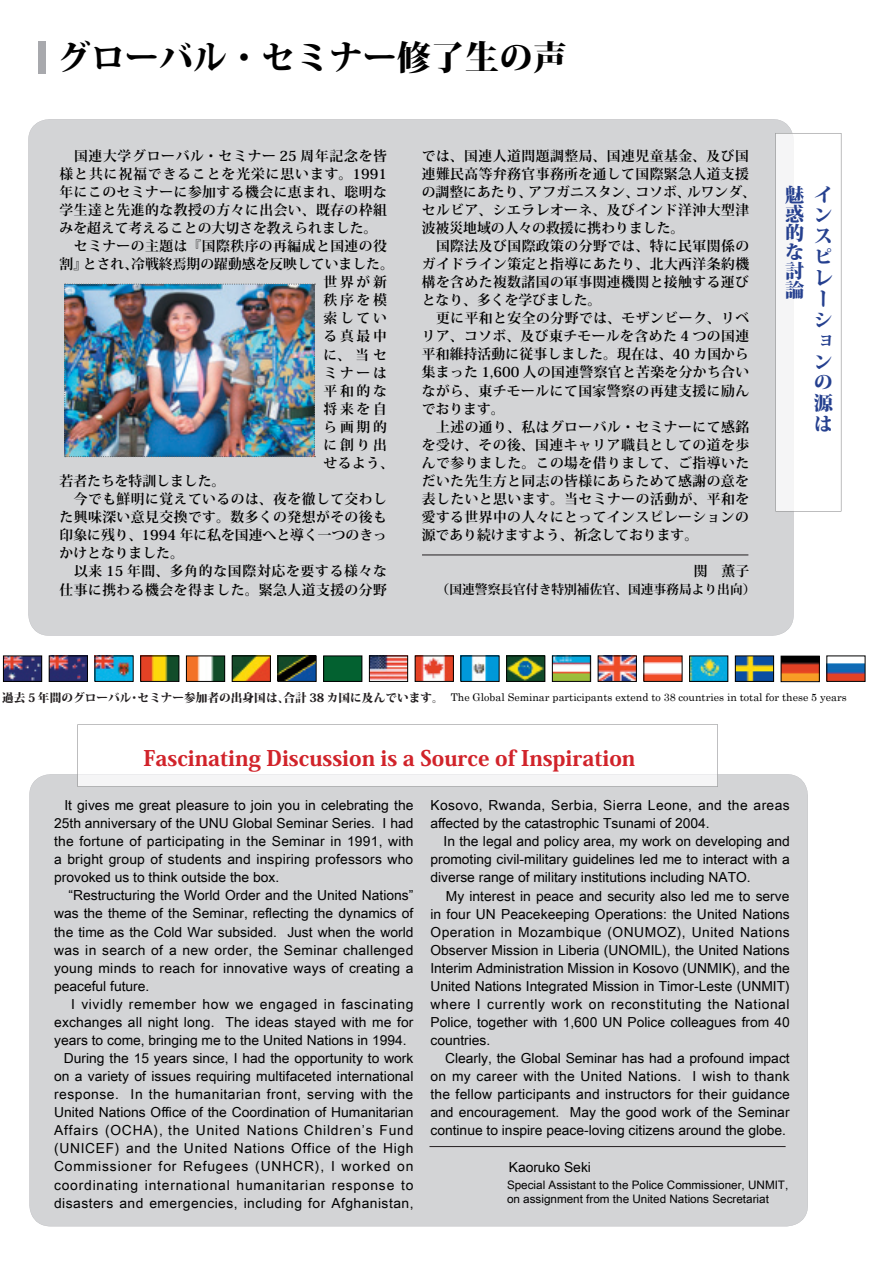
<style>
.page{position:relative;width:893px;height:1263px;background:#fff}
.page>*{position:absolute;margin:0;border:0;box-sizing:border-box;transform-origin:0 0}
.t1{font:800 34.05px "Koz Min Std";color:#000}
.t2{font:800 21.3px "Koz Min Std";color:#d1232a}
.t3{font:800 19.2px/20.9px "Koz Min Pro";color:#25408f;text-align:justify}
.t4{font:13.8px/18px "Arial Unicode MS";letter-spacing:.015em;color:#000;text-align:justify}
.t5{font:700 13.8px/18px "Koz Min Std";letter-spacing:.035em;color:#000}
.t6{font:13.8px "Arial Unicode MS";letter-spacing:.06em;color:#000}
.t7{font:700 13.8px "Koz Min Std";color:#000}
.t8{font:13.8px "Arial Unicode MS";letter-spacing:.035em;color:#000}
.t9{font:13.8px "Arial Unicode MS";letter-spacing:.05em;color:#000}
.t10{font:13.8px "Arial Unicode MS";letter-spacing:.045em;color:#000}
.t11{font:700 13.8px "Koz Min Std";letter-spacing:.065em;color:#000}
.t12{font:700 12.75px "Koz Min Std";color:#000}
.t13{font:11.7px/13.8px "Arial Unicode MS";color:#000}
.t14{font:10.65px "Century";color:#000}
.s1{font-family:"Koz Min Std";font-weight:800;font-size:11.7px;color:#231f20}
.s2{font-size:12.75px}
</style>
<div class="page">
<img style="left:5px;top:658px;width:35px;height:22px">
<div style="left:3px;top:656px;width:39px;height:26px;border:1px solid #000"></div>
<img style="left:51px;top:658px;width:35px;height:22px">
<div style="left:49px;top:656px;width:39px;height:26px;border:1px solid #000"></div>
<img style="left:97px;top:658px;width:34px;height:22px">
<div style="left:95px;top:656px;width:38px;height:26px;border:1px solid #000"></div>
<img style="left:142px;top:658px;width:35px;height:22px">
<div style="left:140px;top:656px;width:39px;height:26px;border:1px solid #000"></div>
<img style="left:188px;top:658px;width:35px;height:22px">
<div style="left:186px;top:656px;width:39px;height:26px;border:1px solid #000"></div>
<img style="left:234px;top:658px;width:35px;height:22px">
<div style="left:232px;top:656px;width:39px;height:26px;border:1px solid #000"></div>
<img style="left:280px;top:658px;width:34px;height:22px">
<div style="left:278px;top:656px;width:38px;height:26px;border:1px solid #000"></div>
<img style="left:325px;top:658px;width:35px;height:22px">
<div style="left:323px;top:656px;width:39px;height:26px;border:1px solid #000"></div>
<img style="left:371px;top:658px;width:35px;height:22px">
<div style="left:369px;top:656px;width:39px;height:26px;border:1px solid #000"></div>
<img style="left:417px;top:658px;width:35px;height:22px">
<div style="left:415px;top:656px;width:39px;height:26px;border:1px solid #000"></div>
<img style="left:463px;top:658px;width:34px;height:22px">
<div style="left:461px;top:656px;width:38px;height:26px;border:1px solid #000"></div>
<img style="left:508px;top:658px;width:35px;height:22px">
<div style="left:506px;top:656px;width:39px;height:26px;border:1px solid #000"></div>
<img style="left:554px;top:658px;width:35px;height:22px">
<div style="left:552px;top:656px;width:39px;height:26px;border:1px solid #000"></div>
<img style="left:600px;top:658px;width:35px;height:22px">
<div style="left:598px;top:656px;width:39px;height:26px;border:1px solid #000"></div>
<img style="left:646px;top:658px;width:34px;height:22px">
<div style="left:644px;top:656px;width:38px;height:26px;border:1px solid #000"></div>
<img style="left:691px;top:658px;width:35px;height:22px">
<div style="left:689px;top:656px;width:39px;height:26px;border:1px solid #000"></div>
<img style="left:737px;top:658px;width:35px;height:22px">
<div style="left:735px;top:656px;width:39px;height:26px;border:1px solid #000"></div>
<img style="left:783px;top:658px;width:34px;height:22px">
<div style="left:781px;top:656px;width:38px;height:26px;border:1px solid #000"></div>
<img style="left:829px;top:663px;width:34px;height:17px">
<div style="left:827px;top:656px;width:38px;height:26px;border:1px solid #000"></div>
<div style="left:38px;top:41px;width:8px;height:32px;background:#a8a9ad"></div>
<div style="left:28px;top:119px;width:766px;height:517px;background:#d3d4d6"></div>
<img style="left:64px;top:284px;width:251px;height:173px">
<svg style="left:775px;top:133px;width:66px;height:378px"></svg>
<div style="left:29px;top:774px;width:779px;height:452px;background:#d3d4d6"></div>
<svg style="left:78px;top:724px;width:641px;height:63px"></svg>
<hr style="left:422px;top:555px;width:326px;height:1px;background:#231f20">
<hr style="left:429px;top:1146px;width:357px;height:1px;background:#231f20">
<h1 class="t1" style="left:57px;top:35px;width:512px">グローバル・セミナー修了生の声</h1>
<p class="t5" style="left:74px;top:147px;width:314px">国連大学グローバル・セミナー 25 周年記念を皆</p>
<p class="t11" style="left:60px;top:165px;width:329px">様と共に祝福できることを光栄に思います。1991</p>
<p class="t5" style="left:60px;top:183px;width:329px">年にこのセミナーに参加する機会に恵まれ、聡明な</p>
<p class="t5" style="left:60px;top:201px;width:329px">学生達と先進的な教授の方々に出会い、既存の枠組</p>
<p class="t7" style="left:60px;top:219px;width:319px">みを超えて考えることの大切さを教えられました。</p>
<p class="t5" style="left:60px;top:237px;width:329px">　セミナーの主題は『国際秩序の再編成と国連の役</p>
<p class="t7" style="left:60px;top:255px;width:336px">割』とされ、冷戦終焉期の躍動感を反映していました。</p>
<p class="t5" style="left:323px;top:273px;width:65px">世界が新</p>
<p class="t5" style="left:323px;top:291px;width:65px">秩序を模</p>
<p class="t5" style="left:323px;top:309px;width:65px">索してい</p>
<p class="t5" style="left:323px;top:327px;width:65px">る真最中</p>
<p class="t5" style="left:323px;top:345px;width:65px">に、当セ</p>
<p class="t5" style="left:323px;top:363px;width:65px">ミナーは</p>
<p class="t5" style="left:323px;top:382px;width:65px">平和的な</p>
<p class="t5" style="left:323px;top:400px;width:65px">将来を自</p>
<p class="t5" style="left:323px;top:418px;width:65px">ら画期的</p>
<p class="t5" style="left:323px;top:436px;width:65px">に創り出</p>
<p class="t5" style="left:323px;top:454px;width:72px">せるよう、</p>
<p class="t7" style="left:60px;top:472px;width:167px">若者たちを特訓しました。</p>
<p class="t5" style="left:60px;top:490px;width:329px">　今でも鮮明に覚えているのは、夜を徹して交わし</p>
<p class="t5" style="left:60px;top:508px;width:329px">た興味深い意見交換です。数多くの発想がその後も</p>
<p class="t7" style="left:60px;top:526px;width:329px">印象に残り、1994 年に私を国連へと導く一つのきっ</p>
<p class="t7" style="left:60px;top:544px;width:126px">かけとなりました。</p>
<p class="t5" style="left:60px;top:562px;width:329px">　以来 15 年間、多角的な国際対応を要する様々な</p>
<p class="t5" style="left:60px;top:580px;width:329px">仕事に携わる機会を得ました。緊急人道支援の分野</p>
<p class="t5" style="left:422px;top:146px;width:336px">では、国連人道問題調整局、国連児童基金、及び国連難民高等弁務官事務所を通して国際緊急人道支援の調整にあたり、アフガニスタン、コソボ、ルワンダ、セルビア、シエラレオーネ、及びインド洋沖大型津波被災地域の人々の救援に携わりました。<br>　国際法及び国際政策の分野では、特に民軍関係のガイドライン策定と指導にあたり、北大西洋条約機構を含めた複数諸国の軍事関連機関と接触する運びとなり、多くを学びました。<br>　更に平和と安全の分野では、モザンビーク、リベリア、コソボ、及び東チモールを含めた 4 つの国連平和維持活動に従事しました。現在は、40 カ国から集まった 1,600 人の国連警察官と苦楽を分かち合いながら、東チモールにて国家警察の再建支援に励んでおります。<br>　上述の通り、私はグローバル・セミナーにて感銘を受け、その後、国連キャリア職員としての道を歩んで参りました。この場を借りまして、ご指導いただいた先生方と同志の皆様にあらためて感謝の意を表したいと思います。当セミナーの活動が、平和を愛する世界中の人々にとってインスピレーションの源であり続けますよう、祈念しております。</p>
<p class="t5" style="left:694px;top:562px;width:57px">関　薫子</p>
<p class="t12" style="left:437px;top:581px;width:320px">（国連警察長官付き特別補佐官、国連事務局より出向）</p>
<h3 class="t3" style="left:785px;top:184px;width:21px;line-height:19.2px">魅惑的な討論</h3>
<h3 class="t3" style="left:814px;top:183px;width:21px">インスピレーションの源は</h3>
<p class="t14" style="left:2px;top:688px;width:846px"><span class="s1">過去 5 年間のグローバル・セミナー参加者の出身国は、合計 38 カ国に及んでいます。</span> The Global Seminar participants extend to 38 countries in total for these 5 years</p>
<h2 class="t2" style="left:143px;top:744px;width:493px">Fascinating Discussion is a Source of Inspiration</h2>
<p class="t4" style="left:54px;top:796px;width:361px;text-indent:10px">It gives me great pleasure to join you in celebrating the 25th anniversary of the UNU Global Seminar Series. I had the fortune of participating in the Seminar in 1991, with a bright group of students and inspiring professors who provoked us to think outside the box.</p>
<p class="t4" style="left:54px;top:886px;width:361px;text-indent:14px">“Restructuring the World Order and the United Nations” was the theme of the Seminar, reflecting the dynamics of the time as the Cold War subsided. Just when the world was in search of a new order, the Seminar challenged young minds to reach for innovative ways of creating a peaceful future.</p>
<p class="t10" style="left:71px;top:994px;width:344px">I vividly remember how we engaged in fascinating</p>
<p class="t4" style="left:54px;top:1013px;width:361px">exchanges all night long. The ideas stayed with me for</p>
<p class="t4" style="left:54px;top:1031px;width:354px">years to come, bringing me to the United Nations in 1994.</p>
<p class="t4" style="left:64px;top:1049px;width:351px">During the 15 years since, I had the opportunity to work</p>
<p class="t4" style="left:54px;top:1067px;width:361px">on a variety of issues requiring multifaceted international</p>
<p class="t8" style="left:54px;top:1084px;width:361px">response. In the humanitarian front, serving with the</p>
<p class="t4" style="left:54px;top:1103px;width:361px">United Nations Office of the Coordination of Humanitarian</p>
<p class="t6" style="left:54px;top:1120px;width:361px">Affairs (OCHA), the United Nations Children’s Fund</p>
<p class="t9" style="left:54px;top:1138px;width:361px">(UNICEF) and the United Nations Office of the High</p>
<p class="t6" style="left:54px;top:1156px;width:361px">Commissioner for Refugees (UNHCR), I worked on</p>
<p class="t6" style="left:54px;top:1175px;width:361px">coordinating international humanitarian response to</p>
<p class="t8" style="left:54px;top:1193px;width:361px">disasters and emergencies, including for Afghanistan,</p>
<p class="t4" style="left:430px;top:796px;width:361px">Kosovo, Rwanda, Serbia, Sierra Leone, and the areas affected by the catastrophic Tsunami of 2004.</p>
<p class="t4" style="left:430px;top:832px;width:361px;text-indent:13px">In the legal and policy area, my work on developing and promoting civil-military guidelines led me to interact with a diverse range of military institutions including NATO.</p>
<p class="t4" style="left:430px;top:886px;width:361px;text-indent:15px">My interest in peace and security also led me to serve in four UN Peacekeeping Operations: the United Nations Operation in Mozambique (ONUMOZ), United Nations Observer Mission in Liberia (UNOMIL), the United Nations Interim Administration Mission in Kosovo (UNMIK), and the United Nations Integrated Mission in Timor-Leste (UNMIT) where I currently work on reconstituting the National Police, together with 1,600 UN Police colleagues from 40 countries.</p>
<p class="t4" style="left:430px;top:1049px;width:361px;text-indent:15px">Clearly, the Global Seminar has had a profound impact on my career with the United Nations. I wish to thank the fellow participants and instructors for their guidance and encouragement. May the good work of the Seminar continue to inspire peace-loving citizens around the globe.</p>
<p class="t4" style="left:430px;top:1157px;width:162px">　　　 　 Kaoruko Seki</p>
<p class="t13" style="left:430px;top:1177px;width:359px"><span class="s2">　　　　　　</span>Special Assistant to the Police Commissioner, UNMIT,<span class="s2">　　　　　　</span>on assignment from the United Nations Secretariat</p>
</div>
